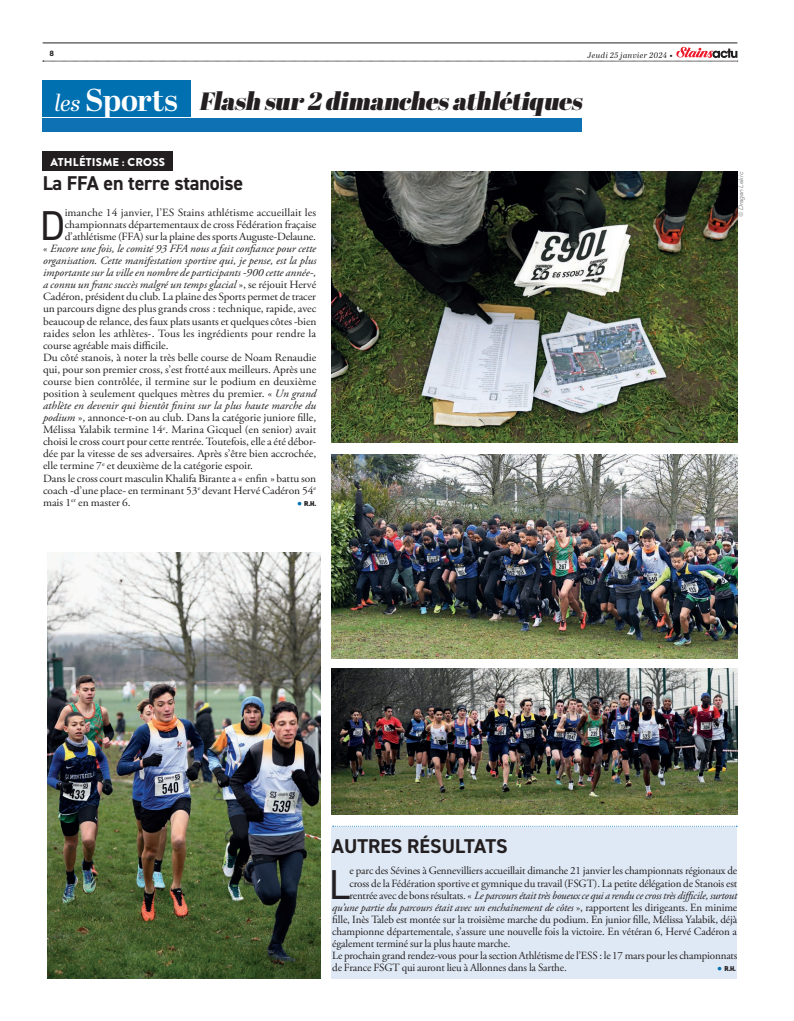
<style>
.page{position:relative;width:794px;height:1021px;background:#fff}
.page>*{position:absolute;margin:0;border:0;box-sizing:border-box;transform-origin:0 0}
.texte{font:41.8px "DIN2014";color:#231f20}
.t1{font:700 31.6px "Abril Display";letter-spacing:-.005em;color:#fff}
.t2{font:italic 900 25px "Abril Display";color:#231f20}
.t3{font:700 20px "DIN2014";letter-spacing:-.01em;color:#231f20}
.t4{font:900 11.4px "Brandon Grotesque";letter-spacing:.02em;color:#fff}
.texte-2{font:11px/12.1px "Adobe Garamond Pro";letter-spacing:-.01em;color:#231f20;text-align:justify;scale:1.04 1}
.texte-3{font:11px/12.1px "Adobe Garamond Pro";letter-spacing:-.01em;color:#231f20}
.texte-4{font:italic 11px "Adobe Garamond Pro";letter-spacing:-.02em;color:#231f20}
.texte-5{font:italic 8px "Abril Display";letter-spacing:.05em;color:#231f20}
.texte-6{font:7px "Cubano";color:#231f20}
.texte-7{font:7px "Cubano";color:#231f20;scale:1.04 1}
.texte-8{font:700 7px "Galano Classic Alt";color:#231f20}
.copyright_photos_OK{font:italic 6px "Galano Classic Alt";letter-spacing:-.015em;color:#76787b}
.s1{font-weight:400;font-style:italic;font-size:23px}
.s2{font-weight:900;font-style:normal}
.s3{font-style:italic}
.s4{font-family:"Adobe Garamond Pro";font-size:13px;color:#0070b1}
.s5{font-style:normal}
</style>
<div class="page">
<div style="left:332px;top:826px;width:404px;height:152px;background:#dfe9f5"></div>
<img style="left:47px;top:552px;width:273px;height:426px">
<img style="left:332px;top:454px;width:405px;height:204px">
<img style="left:332px;top:668px;width:405px;height:146px">
<hr style="left:43px;top:43px;width:694px;height:1px;background:#231f20">
<div style="left:43px;top:81px;width:148px;height:36px;background:#0070b1"></div>
<div style="left:43px;top:118px;width:539px;height:14px;background:#0d71b3"></div>
<div style="left:43px;top:151px;width:130px;height:19px;background:#231f20"></div>
<img style="left:332px;top:172px;width:405px;height:270px">
<svg style="left:333px;top:825px;width:404px;height:1px"></svg>
<svg style="left:43px;top:47px;width:695px;height:15px"></svg>
<p class="texte-8" style="left:49px;top:49px;width:6px">8</p>
<p class="t1" style="left:54px;top:78px;width:125px"><span class="s1">les</span> Sports</p>
<p class="t4" style="left:51px;top:153px;width:116px">ATHLÉTISME : CROSS</p>
<p class="texte-5" style="left:587px;top:49px;width:87px">Jeudi 25 janvier 2024 <span class="s2">•</span></p>
<p class="t2" style="left:199px;top:84px;width:390px">Flash sur 2 dimanchesathlétiques</p>
<p class="t3" style="left:43px;top:170px;width:202px">La FFA en terre stanoise</p>
<p class="texte" style="left:40px;top:199px;width:27px">D</p>
<p class="texte-3" style="left:65px;top:207px;width:253px;text-align:justify">imanche 14 janvier, l’ES Stains athlétisme accueillait les championnats départementaux de cross Fédération fraçaise d’athlétisme (FFA) sur la plaine des sports Auguste-Delaune.</p>
<p class="texte-2" style="left:43px;top:243px;width:264px">« <span class="s3">Encore une fois, le comité 93 FFA nous a fait confiance pour cette organisation. Cette manifestation sportive qui, je pense, est la plus importante sur la ville en nombre de participants -900 cette année-, a connu un franc succès malgré un temps glacial</span> », se réjouit Hervé Cadéron, président du club. La plaine des Sports permet de tracer un parcours digne des plus grands cross : technique, rapide, avec beaucoup de relance, des faux plats usants et quelques côtes -bien raides selon les athlètes-. Tous les ingrédients pour rendre la course agréable mais difficile.</p>
<p class="texte-2" style="left:43px;top:351px;width:264px">Du côté stanois, à noter la très belle course de Noam Renaudie qui, pour son premier cross, s’est frotté aux meilleurs. Après une course bien contrôlée, il termine sur le podium en deuxième position à seulement quelques mètres du premier. « <span class="s3">Un grand athlète en devenir qui bientôt finira sur la plus haute marche du podium</span> », annonce-t-on au club. Dans la catégorie juniore fille, Mélissa Yalabik termine 14<sup>e</sup>. Marina Gicquel (en senior) avait choisi le cross court pour cette rentrée. Toutefois, elle a été débor&shy;dée par la vitesse de ses adversaires. Après s’être bien accrochée, elle termine 7<sup>e</sup> et deuxième de la catégorie espoir.</p>
<p class="texte-2" style="left:43px;top:472px;width:264px">Dans le cross court masculin Khalifa Birante a « enfin » battu son coach -d’une place- en terminant 53<sup>e</sup> devant Hervé Cadéron 54<sup>e </sup>mais 1<sup>er</sup> en master 6.</p>
<p class="texte-7" style="left:297px;top:498px;width:20px"><span class="s4">•</span> R.H.</p>
<p class="copyright_photos_OK" style="left:737px;top:216px;width:46px;rotate:-90deg">© Dragan Lekic</p>
<p class="t3" style="left:332px;top:832px;width:177px">AUTRES RÉSULTATS</p>
<p class="texte" style="left:329px;top:858px;width:22px">L</p>
<p class="texte-3" style="left:349px;top:865px;width:389px">e parc des Sévines à Gennevilliers accueillait dimanche 21 janvier les championnats régionaux de</p>
<p class="texte-3" style="left:349px;top:877px;width:389px">cross de la Fédération sportive et gymnique du travail (FSGT). La petite délégation de Stanois est</p>
<p class="texte-4" style="left:349px;top:888px;width:389px"><span class="s5">rentrée avec de bons résultats. «</span> Le parcours était très boueux ce qui a rendu ce cross très difficile, surtout</p>
<p class="texte-4" style="left:332px;top:900px;width:406px">qu’une partie du parcours était avec un enchaînement de côtes <span class="s5">», rapportent les dirigeants. En minime</span></p>
<p class="texte-3" style="left:332px;top:913px;width:406px">fille, Inès Taleb est montée sur la troisième marche du podium. En junior fille, Mélissa Yalabik, déjà</p>
<p class="texte-3" style="left:332px;top:925px;width:406px">championne départementale, s’assure une nouvelle fois la victoire. En vétéran 6, Hervé Cadéron a</p>
<p class="texte-3" style="left:332px;top:937px;width:180px">également terminé sur la plus haute marche.</p>
<p class="texte-3" style="left:332px;top:949px;width:407px">Le prochain grand rendez-vous pour la section Athlétisme de l’ESS : le 17 mars pour les championnats de France FSGT qui auront lieu à Allonnes dans la Sarthe.</p>
<p class="texte-6" style="left:717px;top:964px;width:20px"><span class="s4">•</span> R.H.</p>
</div>
